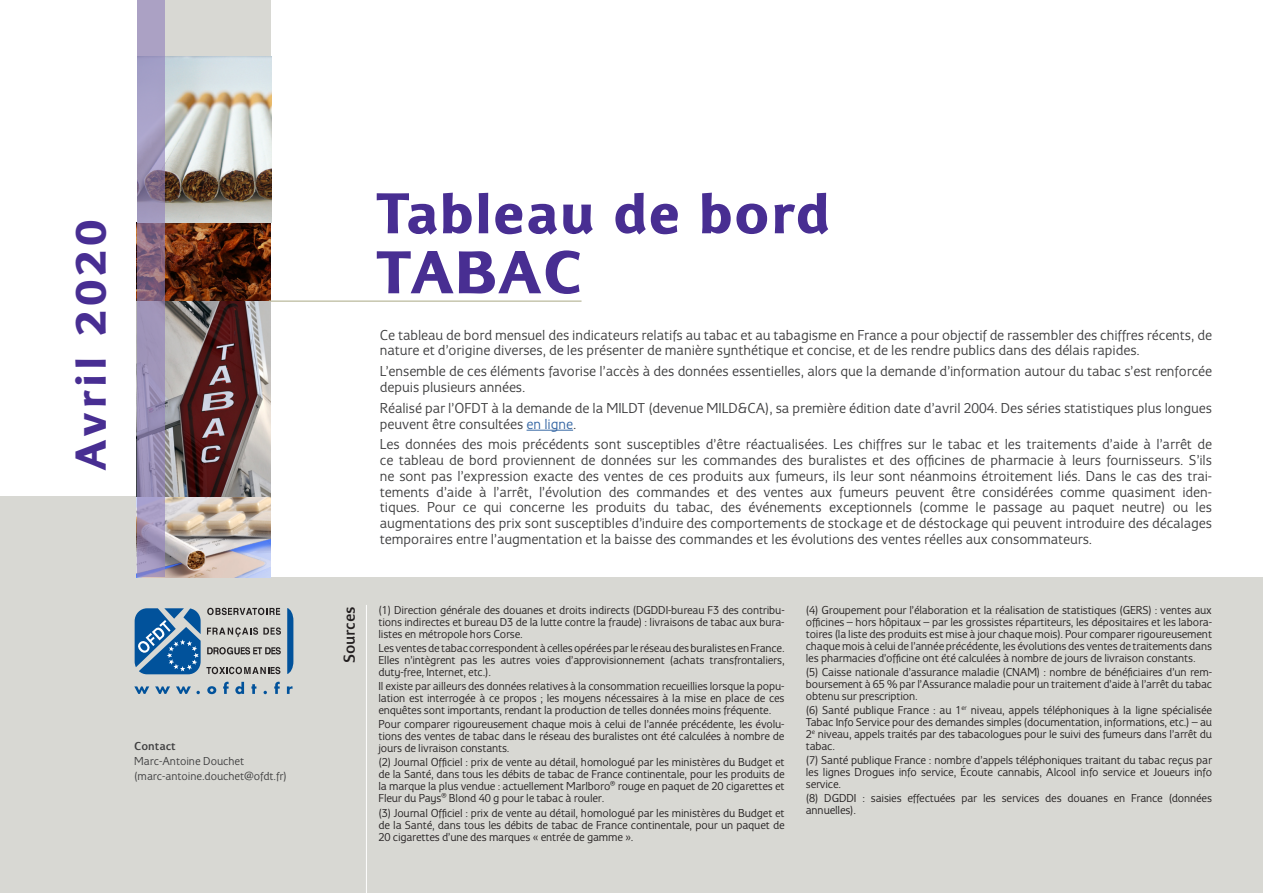
<style>
.page{position:relative;width:1263px;height:893px;background:#fff}
.page>*{position:absolute;margin:0;border:0;box-sizing:border-box;transform-origin:0 0}
.t1{font:700 63px "Eurocrat";color:#482e92}
.t2{font:700 60px "Eurocrat";color:#482e92}
.t3{font:700 45px "Eurocrat";letter-spacing:.08em;color:#482e92}
.t4{font:500 16.5px "Eurocrat";color:#231f20}
.t5{font:15px/15.8px "Eurocrat";color:#3e3e3f}
.t6{font:12px/12px "Eurocrat";letter-spacing:-.01em;color:#231f20;text-align:justify}
.t7{font:12px/15px "Eurocrat";color:#3e3e3f}
.t8{font:500 12px "Eurocrat";color:#3e3e3f}
.s1{color:#3667a4}
</style>
<div class="page">
<div style="left:0;top:577px;width:1263px;height:316px;background:#d8d8d3"></div>
<svg style="left:287px;top:608px;width:6px;height:66px"></svg>
<svg style="left:135px;top:608px;width:146px;height:66px"></svg>
<svg style="left:134px;top:686px;width:15px;height:8px"></svg>
<svg style="left:155px;top:686px;width:15px;height:8px"></svg>
<svg style="left:176px;top:686px;width:24px;height:8px"></svg>
<svg style="left:207px;top:686px;width:9px;height:8px"></svg>
<svg style="left:223px;top:682px;width:6px;height:12px"></svg>
<svg style="left:235px;top:682px;width:9px;height:12px"></svg>
<svg style="left:251px;top:684px;width:5px;height:10px"></svg>
<svg style="left:274px;top:682px;width:6px;height:12px"></svg>
<svg style="left:287px;top:686px;width:5px;height:8px"></svg>
<div style="left:0;top:496px;width:156px;height:101px;background:#d8d8d3"></div>
<img style="left:164px;top:223px;width:107px;height:273px">
<img style="left:164px;top:491px;width:106px;height:86px">
<img style="left:164px;top:0;width:107px;height:223px">
<svg style="left:137px;top:0;width:27px;height:577px;background:#9a8db0"></svg>
<hr style="left:527px;top:430px;width:46px;height:1px;background:#3667a4">
<hr style="left:366px;top:605px;width:1px;height:288px;background:#fff">
<hr style="left:269px;top:300px;width:312px;height:2px;background:#c6c5ad">
<h3 class="t3" style="left:64px;top:471px;width:253px;rotate:-90deg">Avril 2020</h3>
<p class="t8" style="left:134px;top:739px;width:43px">Contact</p>
<p class="t7" style="left:134px;top:753px;width:154px">Marc-Antoine Douchet (marc-antoine.douchet@ofdt.fr)</p>
<h2 class="t2" style="left:375px;top:178px;width:456px">Tableau de bord</h2>
<h1 class="t1" style="left:375px;top:235px;width:209px">TABAC</h1>
<p class="t5" style="left:380px;top:326px;width:833px">Ce tableau de bord mensuel des indicateurs relatifs au tabac et au tabagisme en France a pour objectif de rassembler des chiffres récents, de nature et d’origine diverses, de les présenter de manière synthétique et concise, et de les rendre publics dans des délais rapides.</p>
<p class="t5" style="left:380px;top:363px;width:834px">L’ensemble de ces éléments favorise l’accès à des données essentielles, alors que la demande d’information autour du tabac s’est renforcée depuis plusieurs années.</p>
<p class="t5" style="left:380px;top:399px;width:834px">Réalisé par l’OFDT à la demande de la MILDT (devenue MILD&amp;CA), sa première édition date d’avril 2004. Des séries statistiques plus longues peuvent être consultées <span class="s1">en ligne</span>.</p>
<p class="t5" style="left:380px;top:436px;width:834px;text-align:justify">Les données des mois précédents sont susceptibles d’être réactualisées. Les chiffres sur le tabac et les traitements d’aide à l’arrêt de ce tableau de bord proviennent de données sur les commandes des buralistes et des officines de pharmacie à leurs fournisseurs. S’ils ne sont pas l’expression exacte des ventes de ces produits aux fumeurs, ils leur sont néanmoins étroitement liés. Dans le cas des trai&shy;tements d’aide à l’arrêt, l’évolution des commandes et des ventes aux fumeurs peuvent être considérées comme quasiment iden&shy;tiques. Pour ce qui concerne les produits du tabac, des événements exceptionnels (comme le passage au paquet neutre) ou les augmentations des prix sont susceptibles d’induire des comportements de stockage et de déstockage qui peuvent introduire des décalages temporaires entre l’augmentation et la baisse des commandes et les évolutions des ventes réelles aux consommateurs.</p>
<h3 class="t4" style="left:340px;top:663px;width:58px;rotate:-90deg">Sources</h3>
<p class="t6" style="left:378px;top:604px;width:408px">(1) Direction générale des douanes et droits indirects (DGDDI-bureau F3 des contribu&shy;tions indirectes et bureau D3 de la lutte contre la fraude) : livraisons de tabac aux bura&shy;listes en métropole hors Corse.</p>
<p class="t6" style="left:378px;top:642px;width:408px">Les ventes de tabac correspondent à celles opérées par le réseau des buralistes en France.<br>Elles n’intègrent pas les autres voies d’approvisionnement (achats transfrontaliers, duty-free, Internet, etc.).</p>
<p class="t6" style="left:378px;top:680px;width:408px">Il existe par ailleurs des données relatives à la consommation recueillies lorsque la popu&shy;lation est interrogée à ce propos ; les moyens nécessaires à la mise en place de ces enquêtes sont importants, rendant la production de telles données moins fréquente.</p>
<p class="t6" style="left:378px;top:718px;width:408px">Pour comparer rigoureusement chaque mois à celui de l’année précédente, les évolu&shy;tions des ventes de tabac dans le réseau des buralistes ont été calculées à nombre de jours de livraison constants.</p>
<p class="t6" style="left:378px;top:756px;width:408px">(2) Journal Officiel : prix de vente au détail, homologué par les ministères du Budget et de la Santé, dans tous les débits de tabac de France continentale, pour les produits de la marque la plus vendue : actuellement Marlboro® rouge en paquet de 20 cigarettes et Fleur du Pays® Blond 40 g pour le tabac à rouler.</p>
<p class="t6" style="left:378px;top:806px;width:408px">(3) Journal Officiel : prix de vente au détail, homologué par les ministères du Budget et de la Santé, dans tous les débits de tabac de France continentale, pour un paquet de 20 cigarettes d’une des marques « entrée de gamme ».</p>
<p class="t6" style="left:806px;top:603px;width:408px">(4) Groupement pour l’élaboration et la réalisation de statistiques (GERS) : ventes aux officines – hors hôpitaux – par les grossistes répartiteurs, les dépositaires et les labora&shy;toires (la liste des produits est mise à jour chaque mois). Pour comparer rigoureusement chaque mois à celui de l’année précédente, les évolutions des ventes de traitements dans les pharmacies d’officine ont été calculées à nombre de jours de livraison constants.</p>
<p class="t6" style="left:806px;top:666px;width:408px">(5) Caisse nationale d’assurance maladie (CNAM) : nombre de bénéficiaires d’un rem&shy;boursement à 65 % par l’Assurance maladie pour un traitement d’aide à l’arrêt du tabac obtenu sur prescription.</p>
<p class="t6" style="left:806px;top:704px;width:408px">(6) Santé publique France : au 1<sup>er</sup> niveau, appels téléphoniques à la ligne spécialisée Tabac Info Service pour des demandes simples (documentation, informations, etc.) – au 2<sup>e</sup> niveau, appels traités par des tabacologues pour le suivi des fumeurs dans l’arrêt du tabac.</p>
<p class="t6" style="left:806px;top:754px;width:408px">(7) Santé publique France : nombre d’appels téléphoniques traitant du tabac reçus par les lignes Drogues info service, Écoute cannabis, Alcool info service et Joueurs info service.</p>
<p class="t6" style="left:806px;top:792px;width:408px">(8) DGDDI : saisies effectuées par les services des douanes en France (données annuelles).</p>
</div>
